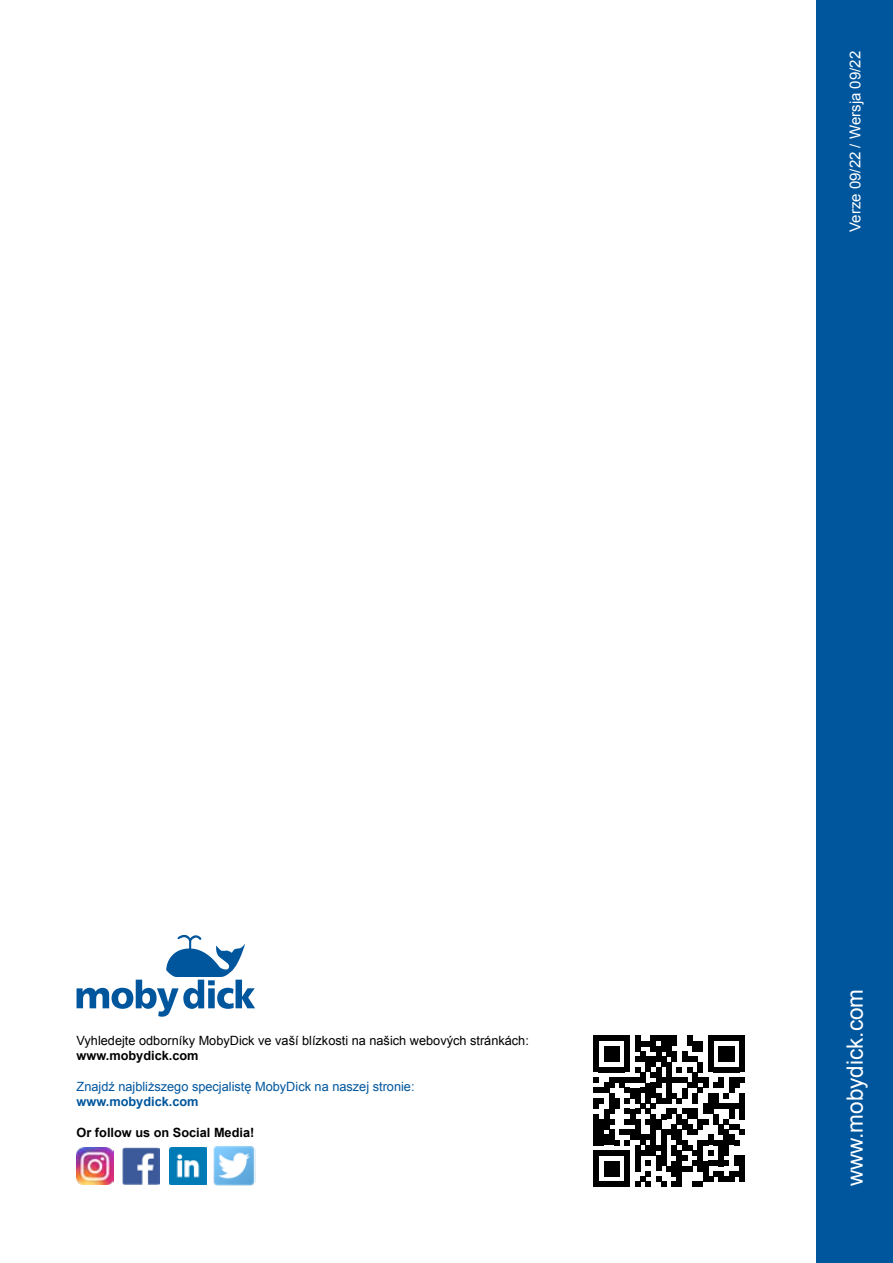
<style>
.page{position:relative;width:893px;height:1263px;background:#fff}
.page>*{position:absolute;margin:0;border:0;box-sizing:border-box;transform-origin:0 0}
.t1{font:22.5px "Arial";color:#fff}
.t2{font:15px "Arial";color:#fff}
.t3{font:12.75px "Arial";color:#000}
.t4{font:12.75px "Arial";color:#00569d}
.t5{font:700 12.75px "Arial";color:#000}
.t6{font:700 12.75px "Arial";color:#00569d}
</style>
<div class="page">
<img style="left:77px;top:1147px;width:37px;height:37px">
<img style="left:123px;top:1147px;width:37px;height:37px">
<img style="left:169px;top:1147px;width:37px;height:37px">
<img style="left:213px;top:1146px;width:42px;height:40px">
<svg style="left:593px;top:1036px;width:152px;height:151px"></svg>
<div style="left:739px;top:1155px;width:6px;height:27px;background:#000"></div>
<div style="left:816px;top:0;width:77px;height:1263px;background:#00569d"></div>
<svg style="left:77px;top:935px;width:178px;height:81px"></svg>
<p class="t3" style="left:77px;top:1032px;width:454px">Vyhledejte odborníky MobyDick ve vaší blízkosti na našich webových stránkách:</p>
<p class="t5" style="left:77px;top:1047px;width:124px">www.mobydick.com</p>
<p class="t4" style="left:77px;top:1078px;width:339px">Znajdź najbliższego specjalistę MobyDick na naszej stronie:</p>
<p class="t6" style="left:77px;top:1093px;width:124px">www.mobydick.com</p>
<p class="t5" style="left:77px;top:1124px;width:179px">Or follow us on Social Media!</p>
<p class="t2" style="left:845px;top:232px;width:182px;rotate:-90deg">Verze 09/22 / Wersja 09/22</p>
<h1 class="t1" style="left:840px;top:1186px;width:199px;rotate:-90deg">www.mobydick.com</h1>
</div>
